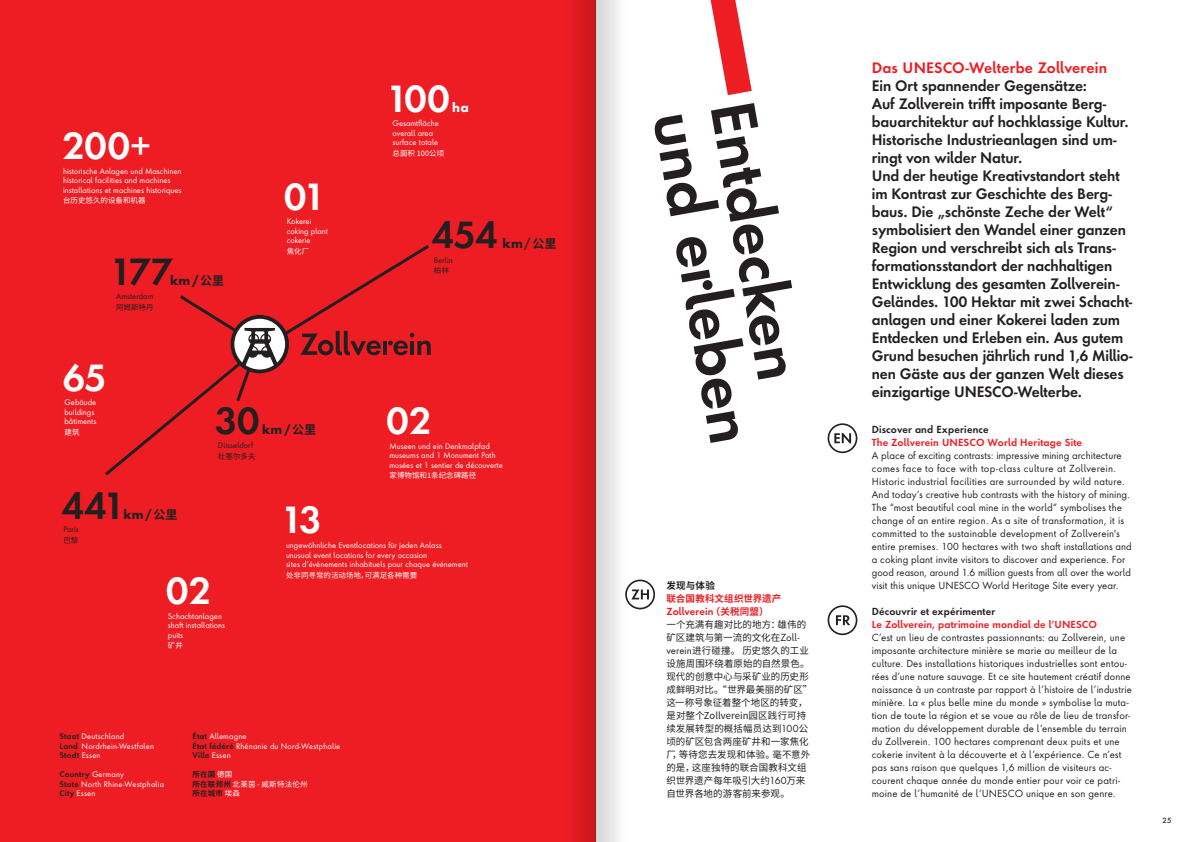
<style>
.page{position:relative;width:1191px;height:842px;background:#fff}
.page>*{position:absolute;margin:0;border:0;box-sizing:border-box;transform-origin:0 0}
.t1{font:600 58px "Futura ND Alt";color:#231f20}
.t2{font:600 35px "Futura ND Alt";letter-spacing:.01em;color:#fff}
.t3{font:600 35px "Futura ND Alt";letter-spacing:.01em;color:#231f20}
.t4{font:600 14px/18px "Futura ND Alt";letter-spacing:-.01em;color:#231f20}
.t5{font:600 14px "Futura ND Alt";letter-spacing:.01em;color:#ee1d23}
.t6{font:700 12px "Futura ND Alt";letter-spacing:.01em;color:#231f20}
.t7{font:700 12px "Futura ND Alt";color:#fff}
.t8{font:9.5px/13px "Futura ND Alt";letter-spacing:.01em;color:#231f20}
.t9{font:9.5px/13px "Source Han Sans CN";letter-spacing:.005em;color:#231f20}
.t10{font:600 9.5px "Futura ND Alt";letter-spacing:.015em;color:#ee1d23}
.t11{font:600 9.5px "Futura ND Alt";letter-spacing:.015em;color:#231f20}
.t12{font:700 9.5px "Source Han Sans CN";letter-spacing:.015em;color:#ee1d23}
.t13{font:700 9.5px "Source Han Sans CN";letter-spacing:.025em;color:#231f20}
.t14{font:7.5px/9.5px "Futura ND Alt";color:#fff}
.t15{font:7.5px/9.5px "Futura ND Alt";letter-spacing:.02em;color:#fff}
.t16{font:7.5px "Source Han Sans CN";color:#fff}
.t17{font:7.5px "Futura ND Alt";color:#231f20}
.t18{font:7.5px/9.5px "Source Han Sans CN";letter-spacing:.03em;color:#fff}
.t19{font:7.5px "Source Han Sans CN";color:#231f20}
.t20{font:500 7px "Futura ND Alt";color:#231f20}
.s1{font-family:"Source Han Sans CN"}
.s2{font-weight:600}
.s3{font-weight:600;color:#231f20}
.s4{font-weight:700;color:#231f20}
.s5{font-family:"Source Han Sans CN";font-weight:700}
.s6{font-family:"Futura ND Alt"}
</style>
<div class="page">
<div style="left:0;top:0;width:595px;height:842px;background:#ee1d23"></div>
<svg style="left:105px;top:245px;width:324px;height:231px"></svg>
<svg style="left:388px;top:333px;width:43px;height:22px"></svg>
<hr style="left:383px;top:341px;width:4px;height:14px;background:#231f20">
<svg style="left:300px;top:331px;width:81px;height:24px"></svg>
<svg style="left:230px;top:315px;width:59px;height:58px"></svg>
<svg style="left:827px;top:423px;width:30px;height:30px"></svg>
<svg style="left:827px;top:605px;width:30px;height:30px"></svg>
<svg style="left:633px;top:580px;width:22px;height:29px"></svg>
<svg style="left:710px;top:0;width:42px;height:96px"></svg>
<div style="left:595px;top:0;width:38px;height:842px;background:linear-gradient(to right,#d5d5d5,#fff)"></div>
<svg style="left:573px;top:0;width:22px;height:842px"></svg>
<h2 class="t2" style="left:63px;top:123px;width:90px">200+</h2>
<p class="t14" style="left:63px;top:166px;width:120px">historische Anlagen und Maschinen historical facilities and machines installations et machines historiques</p>
<p class="t16" style="left:63px;top:196px;width:84px">台历史悠久的设备和机器</p>
<h2 class="t3" style="left:111px;top:248px;width:63px">177</h2>
<p class="t6" style="left:170px;top:272px;width:56px">km/<span class="s1">公里</span></p>
<p class="t17" style="left:116px;top:291px;width:39px">Amsterdam</p>
<p class="t19" style="left:116px;top:303px;width:39px">阿姆斯特丹</p>
<h2 class="t2" style="left:284px;top:173px;width:43px">01</h2>
<p class="t14" style="left:287px;top:216px;width:43px">Kokerei coking plant cokerie</p>
<p class="t16" style="left:287px;top:247px;width:24px">焦化厂</p>
<h2 class="t2" style="left:63px;top:354px;width:45px">65</h2>
<p class="t14" style="left:64px;top:397px;width:33px">Gebäude buildings bâtiments</p>
<p class="t16" style="left:64px;top:428px;width:16px">建筑</p>
<h2 class="t3" style="left:215px;top:398px;width:45px">30</h2>
<p class="t6" style="left:262px;top:422px;width:56px">km/<span class="s1">公里</span></p>
<p class="t17" style="left:218px;top:440px;width:37px">Düsseldorf</p>
<p class="t19" style="left:218px;top:452px;width:39px">杜塞尔多夫</p>
<h2 class="t2" style="left:387px;top:75px;width:64px">100</h2>
<p class="t7" style="left:452px;top:99px;width:18px">ha</p>
<p class="t14" style="left:392px;top:118px;width:48px">Gesamtfläche overall area surface totale</p>
<p class="t16" style="left:392px;top:149px;width:53px">总面积 100公顷</p>
<h2 class="t3" style="left:432px;top:211px;width:67px">454</h2>
<p class="t6" style="left:502px;top:236px;width:55px">km<span class="s2">/</span><span class="s1">公里</span></p>
<p class="t17" style="left:434px;top:254px;width:20px">Berlin</p>
<p class="t19" style="left:434px;top:266px;width:16px">柏林</p>
<h2 class="t2" style="left:387px;top:398px;width:46px">02</h2>
<p class="t14" style="left:389px;top:441px;width:115px">Museen und ein Denkmalpfad museums and 1 Monument Path musées et 1 sentier de découverte</p>
<p class="t16" style="left:389px;top:471px;width:88px">家博物馆和1条纪念碑路径</p>
<h2 class="t3" style="left:62px;top:482px;width:65px">441</h2>
<p class="t6" style="left:123px;top:506px;width:56px">km/<span class="s1">公里</span></p>
<p class="t17" style="left:63px;top:524px;width:17px">Paris</p>
<p class="t19" style="left:63px;top:536px;width:17px">巴黎</p>
<h2 class="t2" style="left:167px;top:568px;width:46px">02</h2>
<p class="t14" style="left:168px;top:611px;width:59px">Schachtanlagen shaft installations puits</p>
<p class="t16" style="left:168px;top:641px;width:16px">矿井</p>
<h2 class="t2" style="left:282px;top:497px;width:41px">13</h2>
<p class="t14" style="left:286px;top:540px;width:183px">ungewöhnliche Eventlocations für jeden Anlass unusual event locations for every occasion<br>sites d’événements inhabituels pour chaque événement</p>
<p class="t16" style="left:286px;top:570px;width:133px">处非同寻常的活动场地，可满足各种需要</p>
<p class="t15" style="left:60px;top:731px;width:96px"><span class="s3">Staat</span> Deutschland<br><span class="s3">Land</span> Nordrhein-Westfalen<br><span class="s3">Stadt</span> Essen</p>
<p class="t15" style="left:60px;top:769px;width:106px"><span class="s3">Country</span> Germany<br><span class="s3">State</span> North Rhine-Westphalia<br><span class="s3">City</span> Essen</p>
<p class="t15" style="left:193px;top:731px;width:149px"><span class="s3">État</span> Allemagne<br><span class="s3">État fédéré</span> Rhénanie du Nord-Westphalie<br><span class="s3">Ville</span> Essen</p>
<p class="t18" style="left:193px;top:770px;width:116px"><span class="s4">所在国</span> 德国<br><span class="s4">所在联邦州</span> 北莱茵 - 威斯特法伦州<span class="s4">所在城市</span> 埃森</p>
<h1 class="t1" style="left:770px;top:95px;width:283px;rotate:80deg">Entdecken</h1>
<h1 class="t1" style="left:713px;top:105px;width:337px;rotate:80deg">und erleben</h1>
<p class="t13" style="left:666px;top:580px;width:50px">发现与体验</p>
<p class="t12" style="left:666px;top:593px;width:116px">联合国教科文组织世界遗产</p>
<p class="t10" style="left:666px;top:605px;width:104px">Zollverein<span class="s5">（关税同盟）</span></p>
<p class="t9" style="left:666px;top:618px;width:147px">一个充满有趣对比的地方：雄伟的矿区建筑与第一流的文化在<span class="s6">Zoll&shy;verein</span>进行碰撞。 历史悠久的工业设施周围环绕着原始的自然景色。现代的创意中心与采矿业的历史形成鲜明对比。“世界最美丽的矿区”这一称号象征着整个地区的转变，是对整个Zollverein园区践行可持续发展转型的概括幅员达到<span class="s6">100</span>公顷的矿区包含两座矿井和一家焦化厂，等待您去发现和体验。毫不意外的是，这座独特的联合国教科文组织世界遗产每年吸引大约<span class="s6">160</span>万来自世界各地的游客前来参观。</p>
<h3 class="t5" style="left:871px;top:58px;width:237px">Das UNESCO-Welterbe Zollverein</h3>
<p class="t4" style="left:871px;top:76px;width:262px">Ein Ort spannender Gegensätze:<br>Auf Zollverein trifft imposante Berg&shy;bauarchitektur auf hochklassige Kultur.<br>Historische Industrieanlagen sind um&shy;ringt von wilder Natur.<br>Und der heutige Kreativstandort steht im Kontrast zur Geschichte des Berg&shy;baus. Die „schönste Zeche der Welt“ symbolisiert den Wandel einer ganzen Region und verschreibt sich als Trans&shy;formationsstandort der nachhaltigen Entwicklung des gesamten Zollverein-Geländes. 100 Hektar mit zwei Schacht&shy;anlagen und einer Kokerei laden zum Entdecken und Erleben ein. Aus gutem Grund besuchen jährlich rund 1,6 Millio&shy;nen Gäste aus der ganzen Welt dieses einzigartige UNESCO-Welterbe.</p>
<p class="t11" style="left:871px;top:423px;width:119px">Discover and Experience</p>
<p class="t10" style="left:871px;top:436px;width:212px">The Zollverein UNESCO World Heritage Site</p>
<p class="t8" style="left:871px;top:448px;width:261px">A place of exciting contrasts: impressive mining architecture comes face to face with top-class culture at Zollverein.<br>Historic industrial facilities are surrounded by wild nature.<br>And today‘s creative hub contrasts with the history of mining.<br>The “most beautiful coal mine in the world“ symbolises the change of an entire region. As a site of transformation, it is committed to the sustainable development of Zollverein's entire premises. 100 hectares with two shaft installations and a coking plant invite visitors to discover and experience. For good reason, around 1.6 million guests from all over the world visit this unique UNESCO World Heritage Site every year.</p>
<p class="t11" style="left:871px;top:605px;width:125px">Découvrir et expérimenter</p>
<p class="t10" style="left:871px;top:618px;width:227px">Le Zollverein, patrimoine mondial de l’UNESCO</p>
<p class="t8" style="left:871px;top:630px;width:261px">C’est un lieu de contrastes passionnants: au Zollverein, une imposante architecture minière se marie au meilleur de la culture. Des installations historiques industrielles sont entou&shy;rées d’une nature sauvage. Et ce site hautement créatif donne naissance à un contraste par rapport à l’histoire de l’industrie minière. La « plus belle mine du monde » symbolise la muta&shy;tion de toute la région et se voue au rôle de lieu de transfor&shy;mation du développement durable de l’ensemble du terrain du Zollverein. 100 hectares comprenant deux puits et une cokerie invitent à la découverte et à l’expérience. Ce n’est pas sans raison que quelques 1,6 million de visiteurs ac&shy;courent chaque année du monde entier pour voir ce patri&shy;moine de l’humanité de l’UNESCO unique en son genre.</p>
<p class="t20" style="left:1162px;top:815px;width:10px">25</p>
</div>
